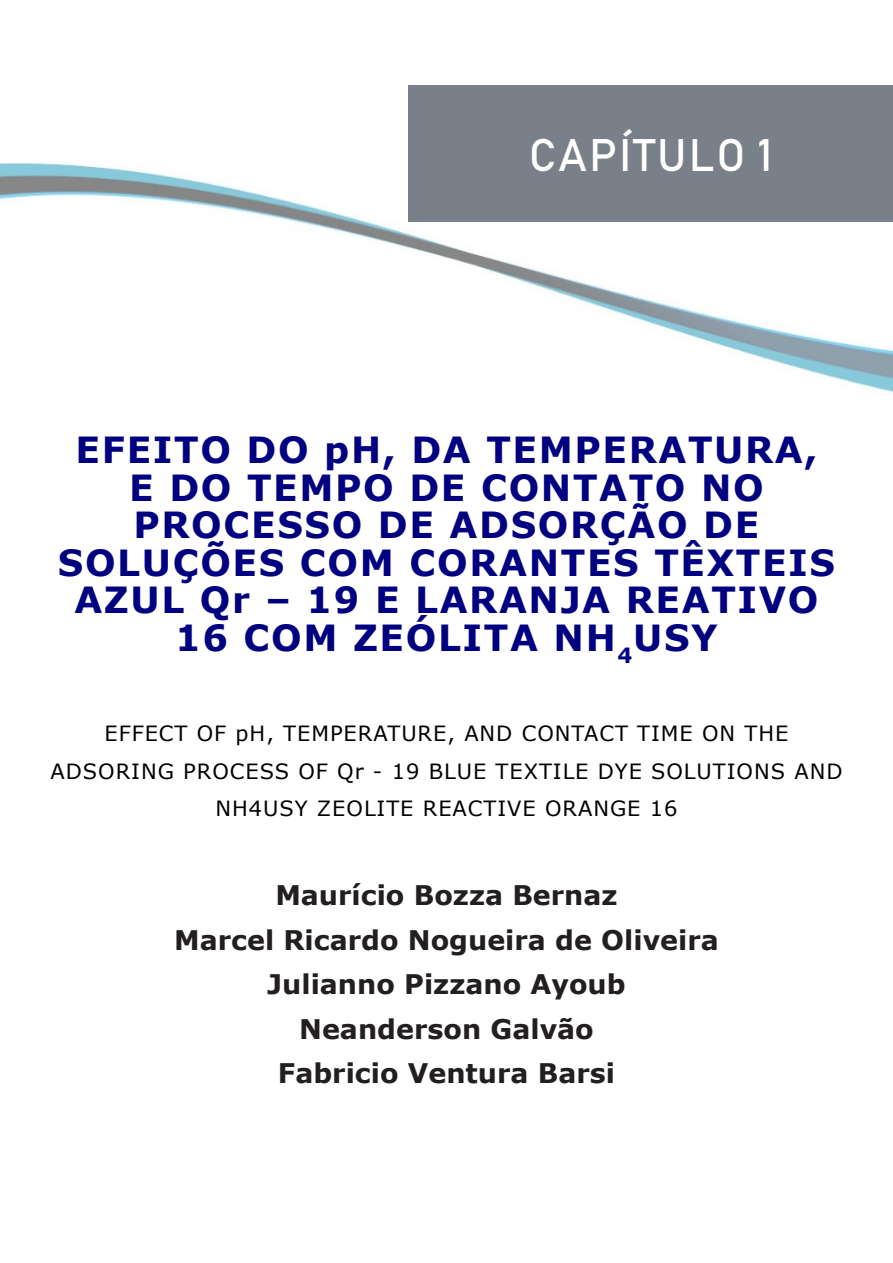
<style>
.page{position:relative;width:893px;height:1263px;background:#fff}
.page>*{position:absolute;margin:0;border:0;box-sizing:border-box;transform-origin:0 0}
.t1{font:45px "Bahnschrift";letter-spacing:.045em;color:#fff}
.t2{font:700 36px/37.5px "Verdana";letter-spacing:.045em;color:#000080;text-align:center}
.t3{font:700 27px/44.5px "Verdana";color:#231f20;text-align:center}
.t4{font:21px/37.5px "Verdana";letter-spacing:.045em;color:#000;text-align:center}
</style>
<div class="page">
<img style="left:0;top:162px;width:893px;height:231px">
<div style="left:408px;top:85px;width:485px;height:136px;background:#7a808a"></div>
<p class="t1" style="left:529px;top:127px;width:245px">CAPÍTULO 1</p>
<p class="t2" style="left:58px;top:431px;width:779px">EFEITO DO pH, DA TEMPERATURA,<br>E DO TEMPO DE CONTATO NO<br>PROCESSO DE ADSORÇÃO DE<br>SOLUÇÕES COM CORANTES TÊXTEIS<br>AZUL Qr – 19 E LARANJA REATIVO<br>16 COM ZEÓLITA NH<sub>4</sub>USY</p>
<p class="t4" style="left:50px;top:715px;width:793px">EFFECT OF pH, TEMPERATURE, AND CONTACT TIME ON THE<br>ADSORING PROCESS OF Qr - 19 BLUE TEXTILE DYE SOLUTIONS AND<br>NH4USY ZEOLITE REACTIVE ORANGE 16</p>
<p class="t3" style="left:174px;top:873px;width:546px">Maurício Bozza Bernaz<br>Marcel Ricardo Nogueira de Oliveira<br>Julianno Pizzano Ayoub<br>Neanderson Galvão<br>Fabricio Ventura Barsi</p>
</div>
